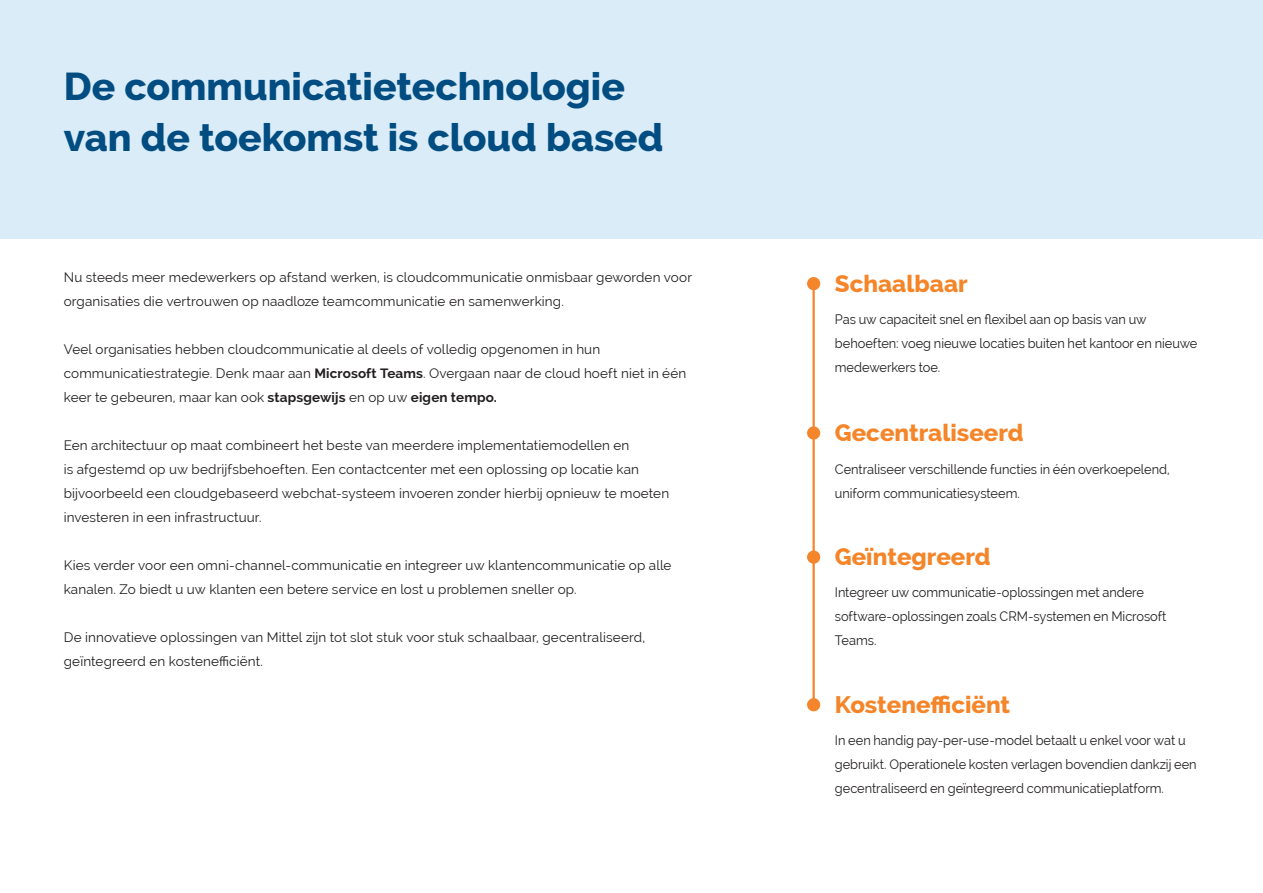
<style>
.page{position:relative;width:1263px;height:893px;background:#fff}
.page>*{position:absolute;margin:0;border:0;box-sizing:border-box;transform-origin:0 0}
.t1{font:800 39px/51px "Raleway";color:#014d81}
.t2{font:800 24px "Raleway";color:#f58529}
.t3{font:13.5px/24px "Raleway";letter-spacing:.005em;color:#231f20}
.t4{font:13.5px/24px "Raleway";letter-spacing:.005em;color:#231f20;scale:.95 1}
.s1{font-weight:700}
</style>
<div class="page">
<hr style="left:812px;top:284px;width:3px;height:421px;background:#f5852a">
<div style="left:0;top:0;width:1263px;height:238px;background:#daecf8"></div>
<div style="left:807px;top:277px;width:13px;height:13px;background:#f5852a;border-radius:50%"></div>
<div style="left:807px;top:426px;width:13px;height:14px;background:#f5852a;border-radius:50%"></div>
<div style="left:807px;top:550px;width:13px;height:14px;background:#f5852a;border-radius:50%"></div>
<div style="left:807px;top:698px;width:13px;height:13px;background:#f5852a;border-radius:50%"></div>
<h1 class="t1" style="left:64px;top:62px;width:601px">De communicatietechnologie van de toekomst is cloud based</h1>
<p class="t3" style="left:64px;top:265px;width:630px">Nu steeds meer medewerkers op afstand werken, is cloudcommunicatie onmisbaar geworden voor organisaties die vertrouwen op naadloze teamcommunicatie en samenwerking.</p>
<p class="t3" style="left:64px;top:337px;width:624px">Veel organisaties hebben cloudcommunicatie al deels of volledig opgenomen in hun communicatiestrategie. Denk maar aan <span class="s1">Microsoft Teams</span>. Overgaan naar de cloud hoeft niet in één keer te gebeuren, maar kan ook <span class="s1">stapsgewijs</span> en op uw <span class="s1">eigen tempo.</span></p>
<p class="t3" style="left:64px;top:433px;width:607px">Een architectuur op maat combineert het beste van meerdere implementatiemodellen en<br>is afgestemd op uw bedrijfsbehoeften. Een contactcenter met een oplossing op locatie kan bijvoorbeeld een cloudgebaseerd webchat-systeem invoeren zonder hierbij opnieuw te moeten investeren in een infrastructuur.</p>
<p class="t3" style="left:64px;top:553px;width:609px">Kies verder voor een omni-channel-communicatie en integreer uw klantencommunicatie op alle kanalen. Zo biedt u uw klanten een betere service en lost u problemen sneller op.</p>
<p class="t3" style="left:64px;top:625px;width:583px">De innovatieve oplossingen van Mittel zijn tot slot stuk voor stuk schaalbaar, gecentraliseerd, geïntegreerd en kostenefficiënt.</p>
<h2 class="t2" style="left:835px;top:269px;width:134px">Schaalbaar</h2>
<p class="t4" style="left:835px;top:307px;width:383px">Pas uw capaciteit snel en flexibel aan op basis van uw behoeften: voeg nieuwe locaties buiten het kantoor en nieuwe medewerkers toe.</p>
<h2 class="t2" style="left:835px;top:419px;width:190px">Gecentraliseerd</h2>
<p class="t4" style="left:835px;top:457px;width:354px">Centraliseer verschillende functies in één overkoepelend, uniform communicatiesysteem.</p>
<h2 class="t2" style="left:835px;top:543px;width:157px">Geïntegreerd</h2>
<p class="t4" style="left:835px;top:581px;width:351px">Integreer uw communicatie-oplossingen met andere software-oplossingen zoals CRM-systemen en Microsoft<br>Teams.</p>
<h2 class="t2" style="left:835px;top:691px;width:177px">Kostenefficiënt</h2>
<p class="t4" style="left:835px;top:728px;width:382px">In een handig pay-per-use-model betaalt u enkel voor wat u gebruikt. Operationele kosten verlagen bovendien dankzij een gecentraliseerd en geïntegreerd communicatieplatform.</p>
</div>
